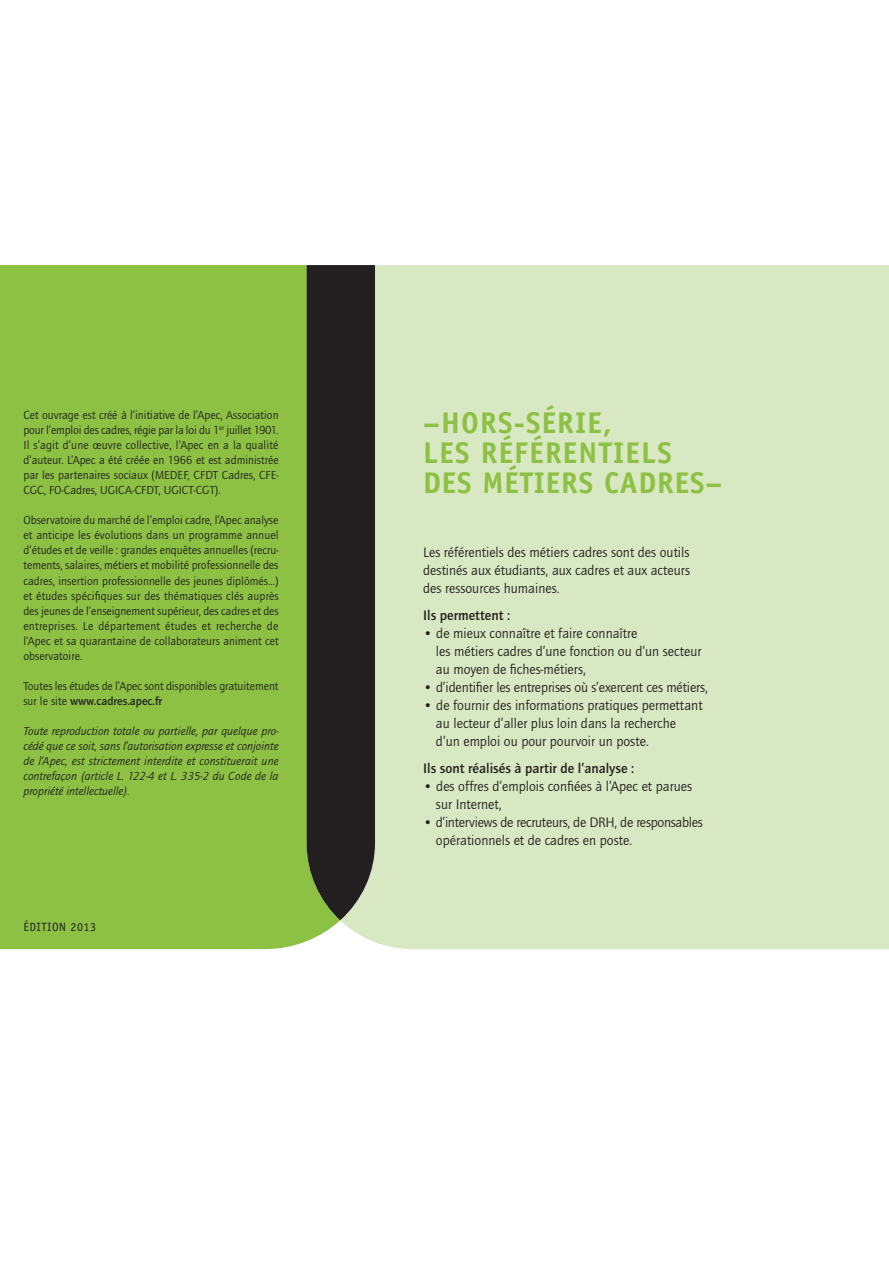
<style>
.page{position:relative;width:889px;height:1263px;background:#fff}
.page>*{position:absolute;margin:0;border:0;box-sizing:border-box;transform-origin:0 0}
.t1{font:700 30px "Officina Sans";color:#8cc144}
.t2{font:14.25px/18px "Quay Itc T";color:#231f20}
.t3{font:700 14.25px "Quay Itc T";color:#231f20}
.t4{font:12px/15px "Quay Itc T";color:#231f20;text-align:justify}
.t5{font:italic 12px/15px "Quay Itc T";color:#231f20;text-align:justify}
.t6{font:12px "Officina Sans";letter-spacing:.04em;color:#231f20}
.s1{font-weight:700}
.s2{font-style:inherit}
</style>
<div class="page">
<div style="left:340px;top:265px;width:549px;height:684px;background:#d8e8c2"></div>
<div style="left:0;top:265px;width:340px;height:684px;background:#8cc144"></div>
<div style="left:306px;top:265px;width:69px;height:655px;background:#231f20"></div>
<p class="t4" style="left:23px;top:408px;width:257px">Cet ouvrage est créé à l’initiative de l’Apec, Association pour l’emploi des cadres, régie par la loi du 1<sup>er</sup> juillet 1901.<br>Il s’agit d’une œuvre collective, l’Apec en a la qualité d’auteur. L’Apec a été créée en 1966 et est administrée par les partenaires sociaux (MEDEF, CFDT Cadres, CFE-CGC, FO-Cadres, UGICA-CFDT, UGICT-CGT).</p>
<p class="t4" style="left:23px;top:513px;width:257px">Observatoire du marché de l’emploi cadre, l’Apec analyse et anticipe les évolutions dans un programme annuel d’études et de veille : grandes enquêtes annuelles (recru&shy;tements, salaires, métiers et mobilité professionnelle des cadres, insertion professionnelle des jeunes diplômés…) et études spécifiques sur des thématiques clés auprès des jeunes de l’enseignement supérieur, des cadres et des entreprises. Le département études et recherche de l’Apec et sa quarantaine de collaborateurs animent cet observatoire.</p>
<p class="t4" style="left:23px;top:678px;width:257px">Toutes les études de l’Apec sont disponibles gratuitement sur le site <span class="s1">www.cadres.apec.fr</span></p>
<p class="t5" style="left:23px;top:723px;width:257px">Toute reproduction totale ou partielle, par quelque pro&shy;cédé que ce soit, sans l’autorisation expresse et conjointe de l’Apec, est strictement interdite et constituerait une contrefaçon (article L. 122-4 et L. 335-2 du Code de la propriété intellectuelle).</p>
<p class="t6" style="left:23px;top:920px;width:74px">ÉDITION <span class="s2">2013</span></p>
<h1 class="t1" style="left:423px;top:404px;width:119px">–HORS-SÉRIE</h1>
<h1 class="t1" style="left:603px;top:404px;width:10px">,</h1>
<h1 class="t1" style="left:423px;top:434px;width:16px">LES</h1>
<h1 class="t1" style="left:481px;top:434px;width:66px">RÉFÉRENTIELS</h1>
<h1 class="t1" style="left:423px;top:464px;width:16px">DES</h1>
<h1 class="t1" style="left:482px;top:464px;width:17px">MÉTIERS</h1>
<h1 class="t1" style="left:604px;top:464px;width:18px">CADRES</h1>
<h1 class="t1" style="left:705px;top:464px;width:18px">–</h1>
<p class="t2" style="left:423px;top:543px;width:268px;text-align:justify">Les référentiels des métiers cadres sont des outils destinés aux étudiants, aux cadres et aux acteurs des ressources humaines.</p>
<p class="t3" style="left:423px;top:607px;width:88px">Ils permettent :</p>
<p class="t2" style="left:436px;top:624px;width:267px;text-indent:-13px">• de mieux connaître et faire connaître<br>les métiers cadres d’une fonction ou d’un secteur au moyen de fiches-métiers,</p>
<p class="t2" style="left:423px;top:678px;width:286px">• d’identifier les entreprises où s’exercent ces métiers,</p>
<p class="t2" style="left:436px;top:696px;width:268px;text-indent:-13px">• de fournir des informations pratiques permettant au lecteur d’aller plus loin dans la recherche d’un emploi ou pour pourvoir un poste.</p>
<p class="t3" style="left:423px;top:760px;width:212px">Ils sont réalisés à partir de l’analyse :</p>
<p class="t2" style="left:436px;top:777px;width:258px;text-indent:-13px">• des offres d’emplois confiées à l’Apec et parues sur Internet,</p>
<p class="t2" style="left:436px;top:813px;width:268px;text-indent:-13px">• d’interviews de recruteurs, de DRH, de responsables opérationnels et de cadres en poste.</p>
</div>
